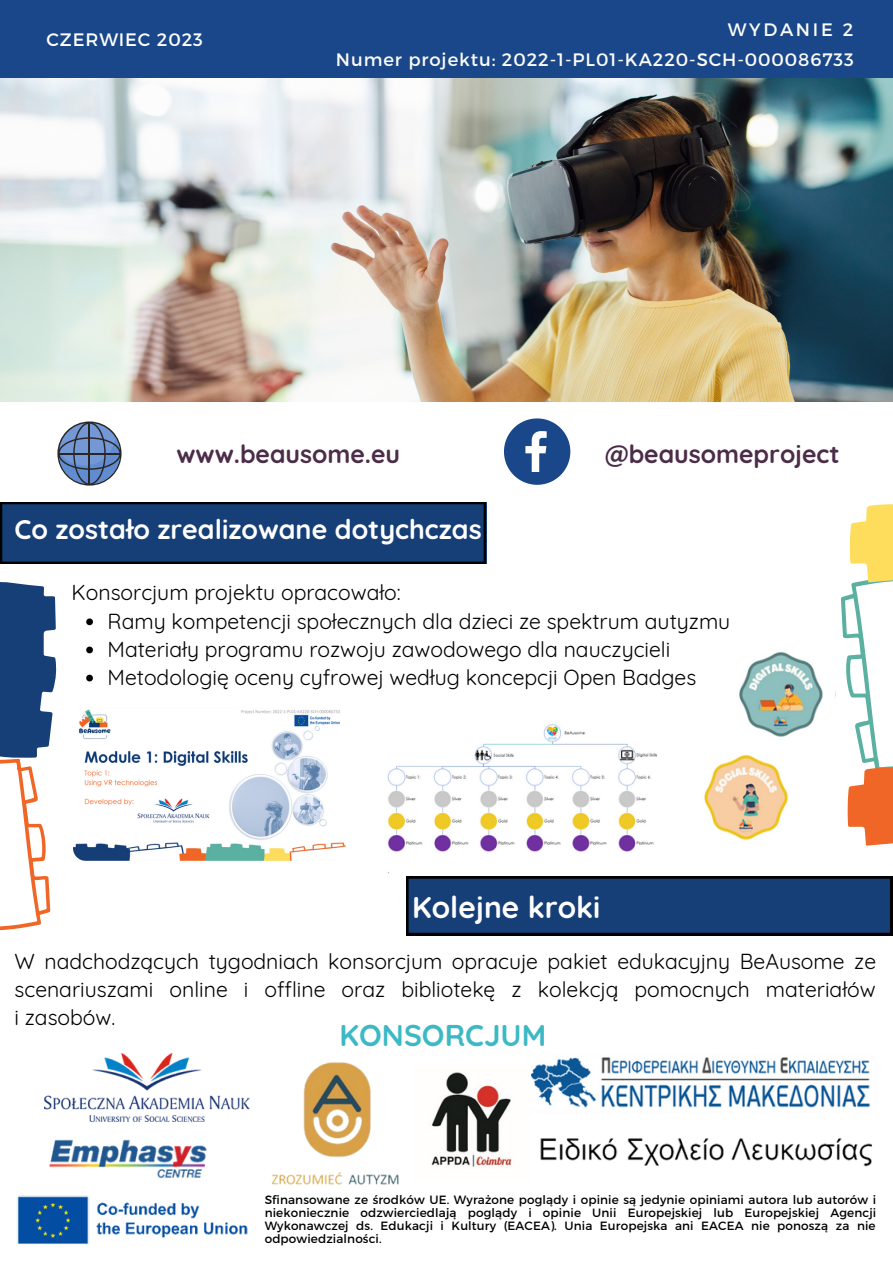
<style>
.page{position:relative;width:893px;height:1264px;background:#fff}
.page>*{position:absolute;margin:0;border:0;box-sizing:border-box;transform-origin:0 0}
.t1{font:700 30px "Quicksand";color:#fff}
.t2{font:700 30px "Quicksand";color:#3cb9c5}
.t3{font:700 27px "Quicksand";color:#fff}
.t4{font:700 24.9px "Quicksand";color:#4b2c49}
.t5{font:21.15px/28px "Quicksand";color:#000;text-align:justify}
.t6{font:18px "Montserrat";letter-spacing:.05em;color:#fcfcfa}
.t7{font:18px "Montserrat";letter-spacing:.05em;color:#fff}
.t8{font:18px "Montserrat";letter-spacing:.15em;color:#fcfcfa}
.t9{font:12px/13px "Montserrat";letter-spacing:.01em;color:#000;text-align:justify}
</style>
<div class="page">
<img style="left:0;top:78px;width:892px;height:323px">
<svg style="left:0;top:502px;width:486px;height:62px;background:#14396d"></svg>
<div style="left:0;top:0;width:892px;height:78px;background:#1a4789"></div>
<img style="left:17px;top:1195px;width:231px;height:49px">
<img style="left:45px;top:1053px;width:204px;height:68px">
<img style="left:531px;top:1057px;width:340px;height:51px">
<img style="left:540px;top:1138px;width:332px;height:29px">
<img style="left:431px;top:1072px;width:81px;height:95px">
<img style="left:49px;top:1139px;width:158px;height:40px">
<img style="left:272px;top:1062px;width:127px;height:123px">
<svg style="left:0;top:582px;width:56px;height:349px"></svg>
<svg style="left:841px;top:504px;width:51px;height:341px"></svg>
<svg style="left:57px;top:421px;width:64px;height:64px"></svg>
<hr style="left:89px;top:423px;width:1px;height:61px;background:#292626">
<hr style="left:59px;top:453px;width:61px;height:1px;background:#292626">
<svg style="left:504px;top:418px;width:66px;height:67px"></svg>
<img style="left:73px;top:707px;width:272px;height:153px;border-radius:13px">
<svg style="left:86px;top:618px;width:7px;height:7px"></svg>
<svg style="left:86px;top:646px;width:7px;height:7px"></svg>
<svg style="left:86px;top:674px;width:7px;height:7px"></svg>
<img style="left:358px;top:709px;width:341px;height:192px;border-radius:16px">
<svg style="left:406px;top:876px;width:486px;height:59px;background:#13396c"></svg>
<img style="left:704px;top:755px;width:84px;height:85px">
<img style="left:739px;top:652px;width:84px;height:85px">
<p class="t7" style="left:46px;top:28px;width:158px">CZERWIEC 2023</p>
<p class="t8" style="left:727px;top:18px;width:127px">WYDANIE 2</p>
<p class="t6" style="left:336px;top:48px;width:519px">Numer projektu: 2022-1-PL01-KA220-SCH-000086733</p>
<p class="t4" style="left:176px;top:438px;width:225px">www.beausome.eu</p>
<p class="t3" style="left:15px;top:511px;width:468px">Co zostało zrealizowane dotychczas</p>
<p class="t5" style="left:72px;top:578px;width:331px">Konsorcjum projektu opracowało:</p>
<p class="t4" style="left:604px;top:438px;width:236px">@beausomeproject</p>
<p class="t5" style="left:108px;top:606px;width:624px">Ramy kompetencji społecznych dla dzieci ze spektrum autyzmu</p>
<p class="t5" style="left:108px;top:634px;width:564px">Materiały programu rozwoju zawodowego dla nauczycieli</p>
<p class="t5" style="left:108px;top:663px;width:590px">Metodologię oceny cyfrowej według koncepcji Open Badges</p>
<p class="t1" style="left:412px;top:888px;width:189px">Kolejne kroki</p>
<p class="t5" style="left:15px;top:947px;width:863px">W nadchodzących tygodniach konsorcjum opracuje pakiet edukacyjny BeAusome ze scenariuszami online i offline oraz bibliotekę z kolekcją pomocnych materiałów i zasobów.</p>
<p class="t2" style="left:339px;top:1016px;width:208px">KONSORCJUM</p>
<p class="t9" style="left:265px;top:1193px;width:613px">Sfinansowane ze środków UE. Wyrażone poglądy i opinie są jedynie opiniami autora lub autorów i niekoniecznie odzwierciedlają poglądy i opinie Unii Europejskiej lub Europejskiej Agencji Wykonawczej ds. Edukacji i Kultury (EACEA). Unia Europejska ani EACEA nie ponoszą za nie odpowiedzialności.</p>
</div>
